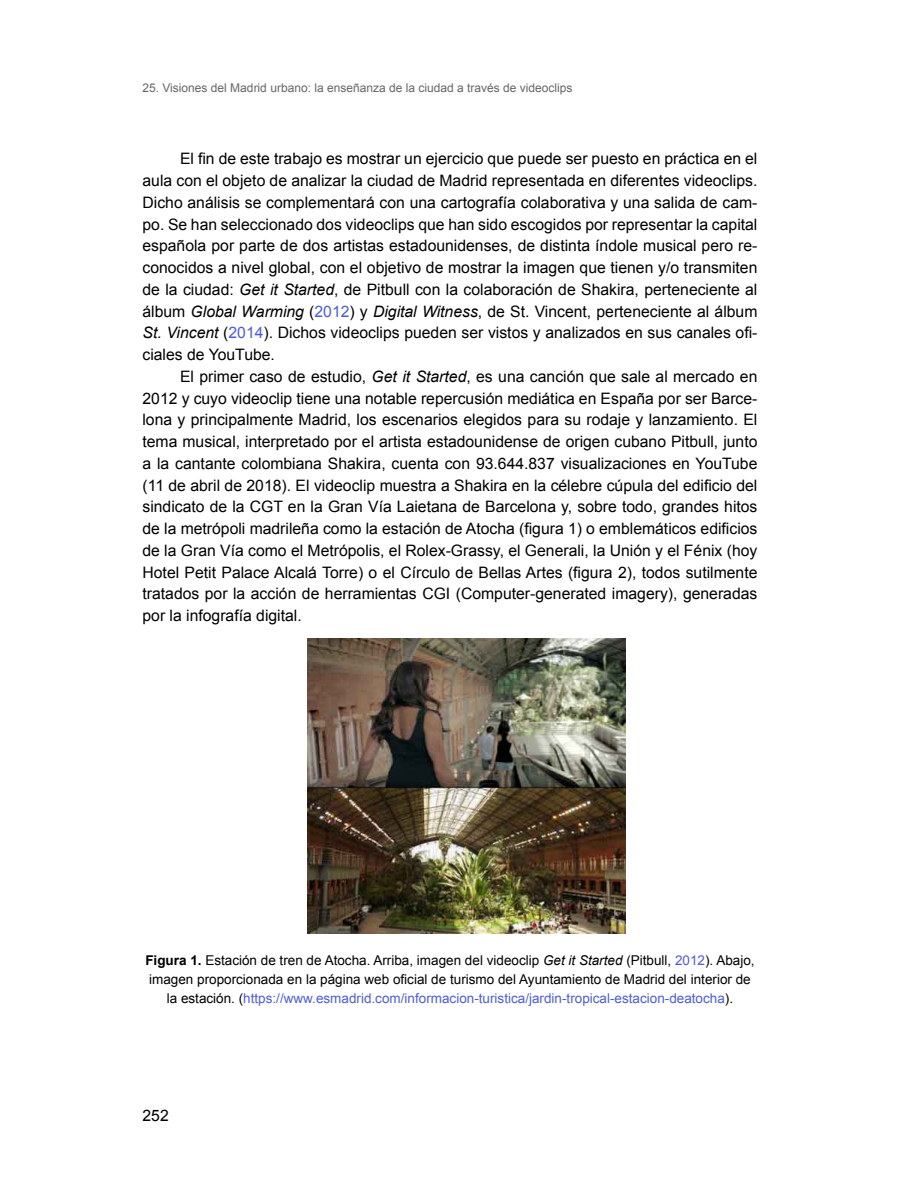
<style>
.page{position:relative;width:900px;height:1200px;background:#fff}
.page>*{position:absolute;margin:0;border:0;box-sizing:border-box;transform-origin:0 0}
.t1{font:15.75px/21.8px "Arial";color:#000;text-align:justify}
.t2{font:13.5px/19.5px "Arial";color:#000;text-align:center}
.t3{font:12px "Arial";color:#666}
.s1{font-style:italic}
.s2{color:#4f5cd6}
.s3{font-weight:700}
</style>
<div class="page">
<img style="left:308px;top:638px;width:318px;height:295px">
<p class="t3" style="left:142px;top:79px;width:431px">25. Visiones del Madrid urbano: la enseñanza de la ciudad a través de videoclips</p>
<p class="t1" style="left:142px;top:148px;width:616px;text-indent:38px">El fin de este trabajo es mostrar un ejercicio que puede ser puesto en práctica en el aula con el objeto de analizar la ciudad de Madrid representada en diferentes videoclips.<br>Dicho análisis se complementará con una cartografía colaborativa y una salida de cam&shy;po. Se han seleccionado dos videoclips que han sido escogidos por representar la capital española por parte de dos artistas estadounidenses, de distinta índole musical pero re&shy;conocidos a nivel global, con el objetivo de mostrar la imagen que tienen y/o transmiten de la ciudad: <span class="s1">Get it Started</span>, de Pitbull con la colaboración de Shakira, perteneciente al álbum <span class="s1">Global Warming</span> (<span class="s2">2012</span>) y <span class="s1">Digital Witness</span>, de St. Vincent, perteneciente al álbum <span class="s1">St. Vincent</span> (<span class="s2">2014</span>). Dichos videoclips pueden ser vistos y analizados en sus canales ofi&shy;ciales de YouTube.</p>
<p class="t1" style="left:143px;top:365px;width:617px;text-indent:38px">El primer caso de estudio, <span class="s1">Get it Started</span>, es una canción que sale al mercado en 2012 y cuyo videoclip tiene una notable repercusión mediática en España por ser Barce&shy;lona y principalmente Madrid, los escenarios elegidos para su rodaje y lanzamiento. El tema musical, interpretado por el artista estadounidense de origen cubano Pitbull, junto a la cantante colombiana Shakira, cuenta con 93.644.837 visualizaciones en YouTube (11 de abril de 2018). El videoclip muestra a Shakira en la célebre cúpula del edificio del sindicato de la CGT en la Gran Vía Laietana de Barcelona y, sobre todo, grandes hitos de la metrópoli madrileña como la estación de Atocha (figura 1) o emblemáticos edificios de la Gran Vía como el Metrópolis, el Rolex-Grassy, el Generali, la Unión y el Fénix (hoy Hotel Petit Palace Alcalá Torre) o el Círculo de Bellas Artes (figura 2), todos sutilmente tratados por la acción de herramientas CGI (Computer-generated imagery), generadas por la infografía digital.</p>
<p class="t2" style="left:145px;top:950px;width:611px"><span class="s3">Figura 1.</span> Estación de tren de Atocha. Arriba, imagen del videoclip <span class="s1">Get it Started</span> (Pitbull, <span class="s2">2012</span>). Abajo, imagen proporcionada en la página web oficial de turismo del Ayuntamiento de Madrid del interior de la estación. (<span class="s2">https://www.esmadrid.com/informacion-turistica/jardin-tropical-estacion-deatocha</span>).</p>
<p class="t1" style="left:142px;top:1105px;width:28px">252</p>
</div>
